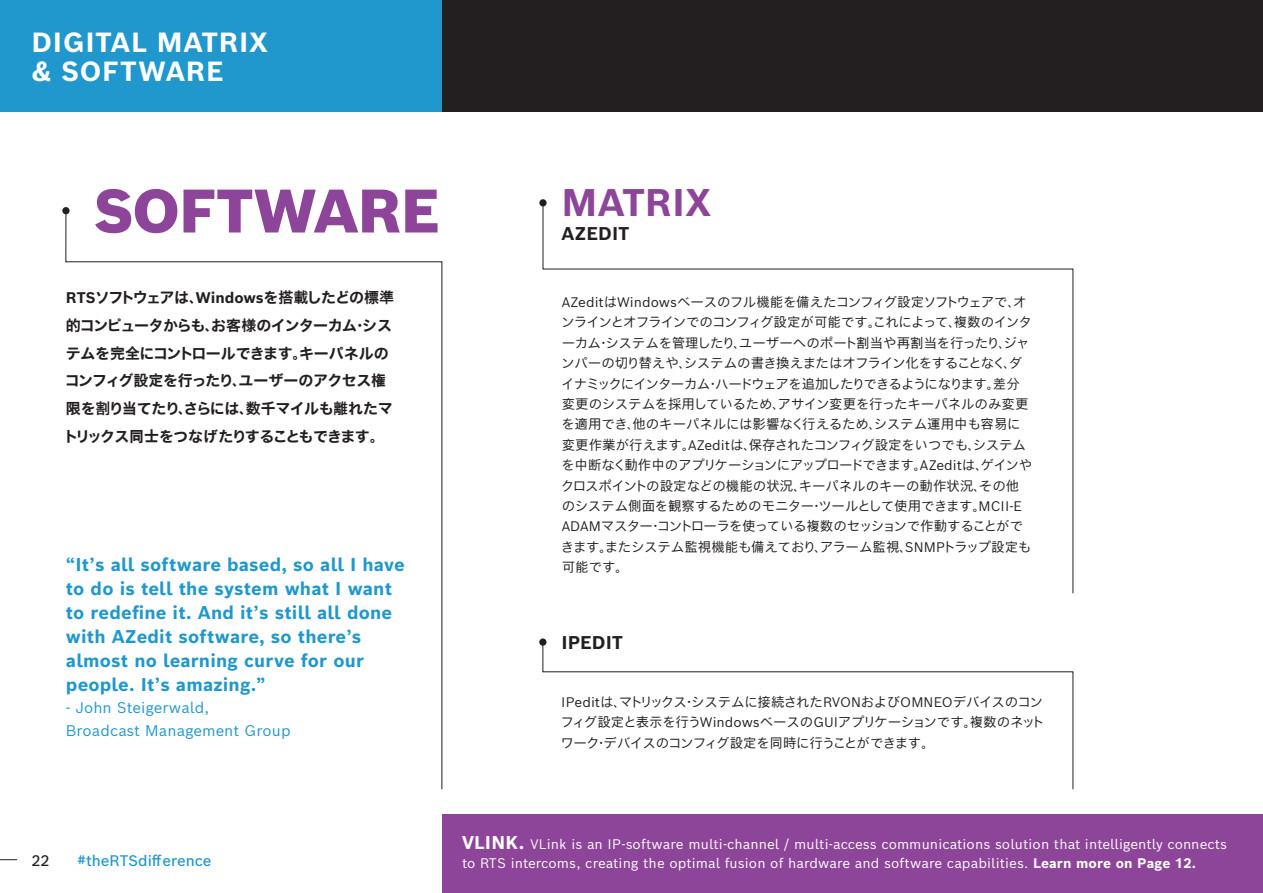
<style>
.page{position:relative;width:1263px;height:893px;background:#fff}
.page>*{position:absolute;margin:0;border:0;box-sizing:border-box;transform-origin:0 0}
.t1{font:900 60px "Bosch Sans";letter-spacing:-.02em;color:#8d4599}
.t2{font:700 37.5px "Bosch Sans";color:#8d4599}
.t3{font:700 27px/28.5px "Bosch Sans";letter-spacing:.03em;color:#fff}
.t4{font:700 18px/24px "Bosch Sans";letter-spacing:.01em;color:#2098cd}
.t5{font:700 18px "Bosch Sans";letter-spacing:.005em;color:#231f20}
.t6{font:700 15px/27.8px "Bosch Sans Japanese";letter-spacing:-.035em;color:#231f20}
.t7{font:15px/22.5px "Bosch Sans";letter-spacing:.01em;color:#2098cd}
.t8{font:500 15px "Bosch Sans";color:#2098cd}
.t9{font:500 15px "Bosch Sans";color:#231f20}
.t10{font:13.5px/20.4px "Bosch Sans Japanese";letter-spacing:-.02em;color:#231f20}
.t11{font:13.5px/19.5px "Bosch Sans";letter-spacing:.01em;color:#fff}
.s1{font-weight:700;font-size:18px}
.s2{font-weight:700}
</style>
<div class="page">
<div style="left:0;top:0;width:1263px;height:112px;background:#231f20"></div>
<div style="left:0;top:0;width:442px;height:112px;background:#2098cd"></div>
<svg style="left:0;top:859px;width:17px;height:1px"></svg>
<svg style="left:65px;top:212px;width:378px;height:578px"></svg>
<div style="left:62px;top:207px;width:8px;height:7px;background:#231f20;border-radius:50%"></div>
<svg style="left:542px;top:204px;width:532px;height:390px"></svg>
<div style="left:539px;top:199px;width:8px;height:7px;background:#231f20;border-radius:50%"></div>
<svg style="left:542px;top:641px;width:532px;height:149px"></svg>
<div style="left:539px;top:638px;width:7px;height:8px;background:#231f20;border-radius:50%"></div>
<div style="left:442px;top:815px;width:821px;height:78px;background:#8d4599"></div>
<h3 class="t3" style="left:32px;top:26px;width:238px">DIGITAL MATRIX &amp; SOFTWARE</h3>
<h1 class="t1" style="left:94px;top:160px;width:347px">SOFTWARE</h1>
<p class="t6" style="left:63px;top:282px;width:332px">RTSソフトウェアは、Windowsを搭載したどの標準的コンピュータからも、お客様のインターカム・システムを完全にコントロールできます。キーパネルのコンフィグ設定を行ったり、ユーザーのアクセス権限を割り当てたり、さらには、数千マイルも離れたマトリックス同士をつなげたりすることもできます。</p>
<h3 class="t4" style="left:66px;top:551px;width:340px">“It’s all software based, so all I have to do is tell the system what I want to redefine it. And it’s still all done with AZedit software, so there’s almost no learning curve for our people. It’s amazing.”</h3>
<p class="t7" style="left:66px;top:695px;width:226px">- John Steigerwald,<br>Broadcast Management Group</p>
<h2 class="t2" style="left:562px;top:171px;width:152px">MATRIX</h2>
<h3 class="t5" style="left:562px;top:218px;width:69px">AZEDIT</h3>
<p class="t10" style="left:561px;top:291px;width:473px">AZeditはWindowsベースのフル機能を備えたコンフィグ設定ソフトウェアで、オンラインとオフラインでのコンフィグ設定が可能です。これによって、複数のインターカム・システムを管理したり、ユーザーへのポート割当や再割当を行ったり、ジャンパーの切り替えや、システムの書き換えまたはオフライン化をすることなく、ダイナミックにインターカム・ハードウェアを追加したりできるようになります。差分変更のシステムを採用しているため、アサイン変更を行ったキーパネルのみ変更を適用でき、他のキーパネルには影響なく行えるため、システム運用中も容易に変更作業が行えます。AZeditは、保存されたコンフィグ設定をいつでも、システムを中断なく動作中のアプリケーションにアップロードできます。AZeditは、ゲインやクロスポイントの設定などの機能の状況、キーパネルのキーの動作状況、その他のシステム側面を観察するためのモニター・ツールとして使用できます。MCII-E ADAMマスター・コントローラを使っている複数のセッションで作動することができます。またシステム監視機能も備えており、アラーム監視、SNMPトラップ設定も可能です。</p>
<h3 class="t5" style="left:561px;top:627px;width:63px">IPEDIT</h3>
<p class="t10" style="left:560px;top:691px;width:486px">IPeditは、マトリックス・システムに接続されたRVONおよびOMNEOデバイスのコンフィグ設定と表示を行うWindowsベースのGUIアプリケーションです。複数のネットワーク・デバイスのコンフィグ設定を同時に行うことができます。</p>
<p class="t9" style="left:32px;top:849px;width:20px">22</p>
<p class="t8" style="left:78px;top:849px;width:135px">#theRTSdifference</p>
<p class="t11" style="left:462px;top:833px;width:767px"><span class="s1">VLINK.</span> VLink is an IP-software multi-channel / multi-access communications solution that intelligently connects to RTS intercoms, creating the optimal fusion of hardware and software capabilities. <span class="s2">Learn more on Page 12.</span></p>
</div>
